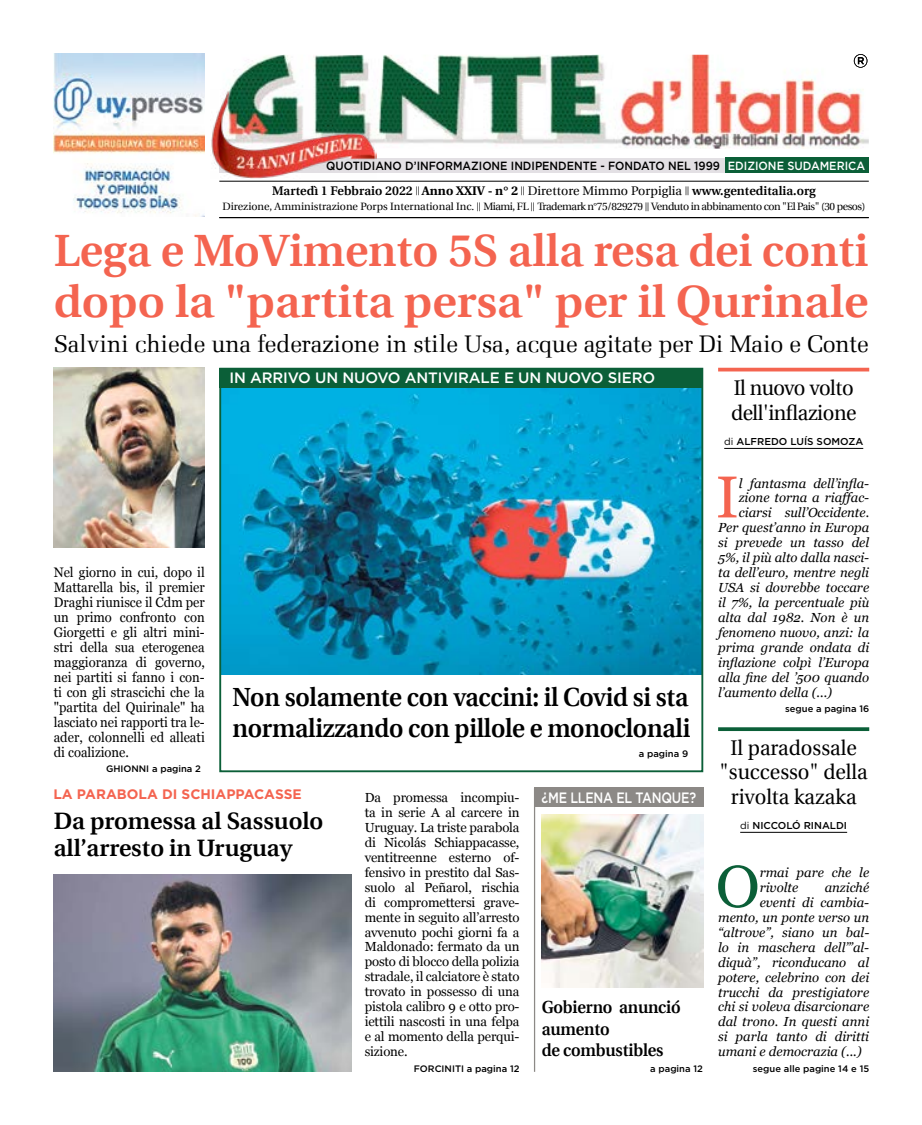
<style>
.page{position:relative;width:922px;height:1125px;background:#fff}
.page>*{position:absolute;margin:0;border:0;box-sizing:border-box;transform-origin:0 0}
.t1{font:58.88px "Georgia";color:#0b5f38}
.t2{font:58.88px "Georgia";color:#f46450}
.t3{font:600 45.25px/51.2px "Utopia";color:#f46450}
.t4{font:600 26.25px/31.2px "Utopia";letter-spacing:-.01em;color:#000;scale:.94 1}
.t5{font:300 24px "Melior";letter-spacing:-.01em;color:#000}
.t6{font:600 23.75px/27.5px "Utopia";color:#000}
.t7{font:21.25px/24.4px "Utopia";color:#000;text-align:center;scale:.95 1}
.t8{font:21.25px/24.4px "Utopia";letter-spacing:-.02em;color:#000;scale:.95 1}
.t9{font:600 17.5px/21.2px "Utopia";letter-spacing:-.01em;color:#000;scale:.94 1}
.t10{font:500 15px "Gotham";letter-spacing:-.01em;color:#fff}
.t11{font:500 15px "Gotham";letter-spacing:-.01em;color:#fff;scale:.84 1}
.t12{font:13.75px/14.9px "Georgia";color:#000;text-align:justify;scale:.94 1}
.t13{font:700 13.75px "Gotham";color:#f46450}
.t14{font:italic 13.12px/14.9px "Georgia";color:#000}
.t15{font:13.12px/14.9px "Georgia";letter-spacing:-.01em;color:#000;text-align:justify}
.t16{font:600 12.5px "Utopia";letter-spacing:.005em;color:#000}
.t17{font:500 11.88px "Gotham";color:#000;scale:.92 1}
.t18{font:10.62px "Utopia";letter-spacing:-.04em;color:#000}
.t19{font:500 10px "Gotham";color:#000}
.t20{font:500 9.38px "Gotham";color:#000}
.s1{color:#fff}
.s2{font-weight:400;font-size:8.75px}
.s3{font-weight:700}
.s4{font-weight:400}
.s5{font-size:8.75px}
</style>
<div class="page">
<img style="left:53px;top:53px;width:151px;height:164px">
<img style="left:229px;top:55px;width:639px;height:94px">
<div style="left:219px;top:158px;width:649px;height:15px;background:#e3e0e4"></div>
<div style="left:724px;top:158px;width:144px;height:15px;background:#0b5f38"></div>
<hr style="left:219px;top:181px;width:649px;height:1px;background:#000">
<hr style="left:219px;top:217px;width:649px;height:1px;background:#000">
<svg style="left:853px;top:54px;width:14px;height:14px"></svg>
<svg style="left:718px;top:727px;width:151px;height:4px"></svg>
<hr style="left:718px;top:368px;width:151px;height:3px;background:#f46450">
<hr style="left:724px;top:448px;width:139px;height:1px;background:#000">
<hr style="left:740px;top:832px;width:106px;height:1px;background:#000">
<img style="left:53px;top:874px;width:298px;height:198px">
<img style="left:53px;top:368px;width:151px;height:180px">
<div style="left:534px;top:787px;width:169px;height:20px;background:#8c8986"></div>
<hr style="left:534px;top:788px;width:1px;height:284px;background:#8c8986">
<img style="left:541px;top:814px;width:162px;height:174px">
<img style="left:222px;top:388px;width:478px;height:286px">
<div style="left:219px;top:368px;width:484px;height:20px;background:#0b5f38"></div>
<img style="left:211px;top:90px;width:165px;height:88px">
<p class="t17" style="left:326px;top:158px;width:587px">QUOTIDIANO D’INFORMAZIONE INDIPENDENTE - FONDATO NEL 1999 <span class="s1">EDIZIONE SUDAMERICA</span></p>
<p class="t16" style="left:272px;top:183px;width:545px">Martedì 1 Febbraio 2022 <span class="s2">||</span> <span class="s3">Anno XXIV - n° 2</span> <span class="s2">||</span> <span class="s4">Direttore Mimmo Porpiglia</span> <span class="s2">||</span> www.genteditalia.org</p>
<p class="t18" style="left:222px;top:201px;width:644px">Direzione, Amministrazione Porps International Inc. <span class="s5">||</span> Miami, FL <span class="s5">||</span> Trademark n°75/829279 <span class="s5">||</span> Venduto in abbinamento con "El Pais" (30 pesos)</p>
<h2 class="t3" style="left:54px;top:226px;width:815px">Lega e MoVimento 5S alla resa dei conti dopo la "partita persa" per il Qurinale</h2>
<h3 class="t5" style="left:54px;top:334px;width:816px">Salvini chiede una federazione in stile Usa, acque agitate per Di Maio e Conte</h3>
<p class="t10" style="left:229px;top:368px;width:427px">IN ARRIVO UN NUOVO ANTIVIRALE E UN NUOVO SIERO</p>
<p class="t12" style="left:54px;top:565px;width:162px">Nel giorno in cui, dopo il Mattarella bis, il premier Draghi riunisce il Cdm per un primo confronto con Giorgetti e gli altri mini&shy;stri della sua eterogenea maggioranza di governo, nei partiti si fanno i con&shy;ti con gli strascichi che la "partita del Quirinale" ha lasciato nei rapporti tra le&shy;ader, colonnelli ed alleati di coalizione.</p>
<p class="t20" style="left:106px;top:763px;width:96px">GHIONNI a pagina 2</p>
<h3 class="t4" style="left:232px;top:681px;width:488px">Non solamente con vaccini: il Covid si sta normalizzando con pillole e monoclonali</h3>
<p class="t20" style="left:638px;top:748px;width:51px">a pagina 9</p>
<p class="t13" style="left:53px;top:785px;width:250px">LA PARABOLA DI SCHIAPPACASSE</p>
<p class="t15" style="left:364px;top:790px;width:156px">Da promessa incompiu&shy;ta in serie A al carcere in Uruguay. La triste parabola di Nicolás Schiappacasse, ventitreenne esterno of&shy;fensivo in prestito dal Sas&shy;suolo al Peñarol, rischia di compromettersi grave&shy;mente in seguito all’arresto avvenuto pochi giorni fa a Maldonado: fermato da un posto di blocco della polizia stradale, il calciatore è stato trovato in possesso di una pistola calibro 9 e otto pro&shy;iettili nascosti in una felpa e al momento della perqui&shy;sizione.</p>
<p class="t11" style="left:541px;top:788px;width:185px">¿ME LLENA EL TANQUE?</p>
<h3 class="t6" style="left:54px;top:807px;width:271px">Da promessa al Sassuolo all’arresto in Uruguay</h3>
<h3 class="t9" style="left:541px;top:997px;width:149px">Gobierno anunció aumento<br>de combustibles</h3>
<p class="t20" style="left:414px;top:1062px;width:107px">FORCINITI a pagina 12</p>
<p class="t20" style="left:650px;top:1062px;width:54px">a pagina 12</p>
<h3 class="t8" style="left:730px;top:376px;width:134px">Il nuovo volto dell'inflazione</h3>
<p class="t19" style="left:724px;top:435px;width:140px"><span class="s4">di</span> ALFREDO LUÍS SOMOZA</p>
<h1 class="t2" style="left:715px;top:454px;width:24px">I</h1>
<p class="t14" style="left:738px;top:475px;width:132px">l fantasma dell’infla-</p>
<p class="t14" style="left:738px;top:490px;width:132px">zione torna a riaffac-</p>
<p class="t14" style="left:738px;top:505px;width:132px">ciarsi sull’Occidente.</p>
<p class="t14" style="left:718px;top:520px;width:152px">Per quest’anno in Europa</p>
<p class="t14" style="left:718px;top:535px;width:152px">si prevede un tasso del</p>
<p class="t14" style="left:718px;top:550px;width:152px">5%, il più alto dalla nasci-</p>
<p class="t14" style="left:718px;top:565px;width:152px">ta dell’euro, mentre negli</p>
<p class="t14" style="left:718px;top:580px;width:152px">USA si dovrebbe toccare</p>
<p class="t14" style="left:718px;top:595px;width:152px">il 7%, la percentuale più</p>
<p class="t14" style="left:718px;top:609px;width:152px">alta dal 1982. Non è un</p>
<p class="t14" style="left:718px;top:624px;width:152px">fenomeno nuovo, anzi: la</p>
<p class="t14" style="left:718px;top:639px;width:152px">prima grande ondata di</p>
<p class="t14" style="left:718px;top:654px;width:152px">inflazione colpì l’Europa</p>
<p class="t14" style="left:718px;top:669px;width:152px">alla fine del ’500 quando</p>
<p class="t14" style="left:718px;top:684px;width:115px">l’aumento della (...)</p>
<p class="t20" style="left:785px;top:703px;width:85px">segue a pagina 16</p>
<h3 class="t7" style="left:719px;top:736px;width:157px">Il paradossale "successo" della rivolta kazaka</h3>
<p class="t19" style="left:740px;top:819px;width:108px"><span class="s4">di</span> NICCOLÓ RINALDI</p>
<h1 class="t1" style="left:715px;top:844px;width:45px">O</h1>
<p class="t14" style="left:759px;top:865px;width:111px">rmai pare che le rivolte</p>
<p class="t14" style="left:824px;top:879px;width:46px">anziché</p>
<p class="t14" style="left:759px;top:894px;width:111px">eventi di cambia-</p>
<p class="t14" style="left:718px;top:909px;width:152px">mento, un ponte verso un</p>
<p class="t14" style="left:718px;top:924px;width:152px">“altrove”, siano un bal-</p>
<p class="t14" style="left:718px;top:939px;width:152px">lo in maschera dell’”al-</p>
<p class="t14" style="left:718px;top:954px;width:152px">diquà”, riconducano al</p>
<p class="t14" style="left:718px;top:969px;width:152px">potere, celebrino con dei</p>
<p class="t14" style="left:718px;top:984px;width:152px">trucchi da prestigiatore</p>
<p class="t14" style="left:718px;top:999px;width:152px">chi si voleva disarcionare</p>
<p class="t14" style="left:718px;top:1014px;width:152px">dal trono. In questi anni</p>
<p class="t14" style="left:718px;top:1029px;width:152px">si parla tanto di diritti</p>
<p class="t14" style="left:718px;top:1044px;width:145px">umani e democrazia (...)</p>
<p class="t20" style="left:752px;top:1062px;width:118px">segue alle pagine 14 e 15</p>
</div>
